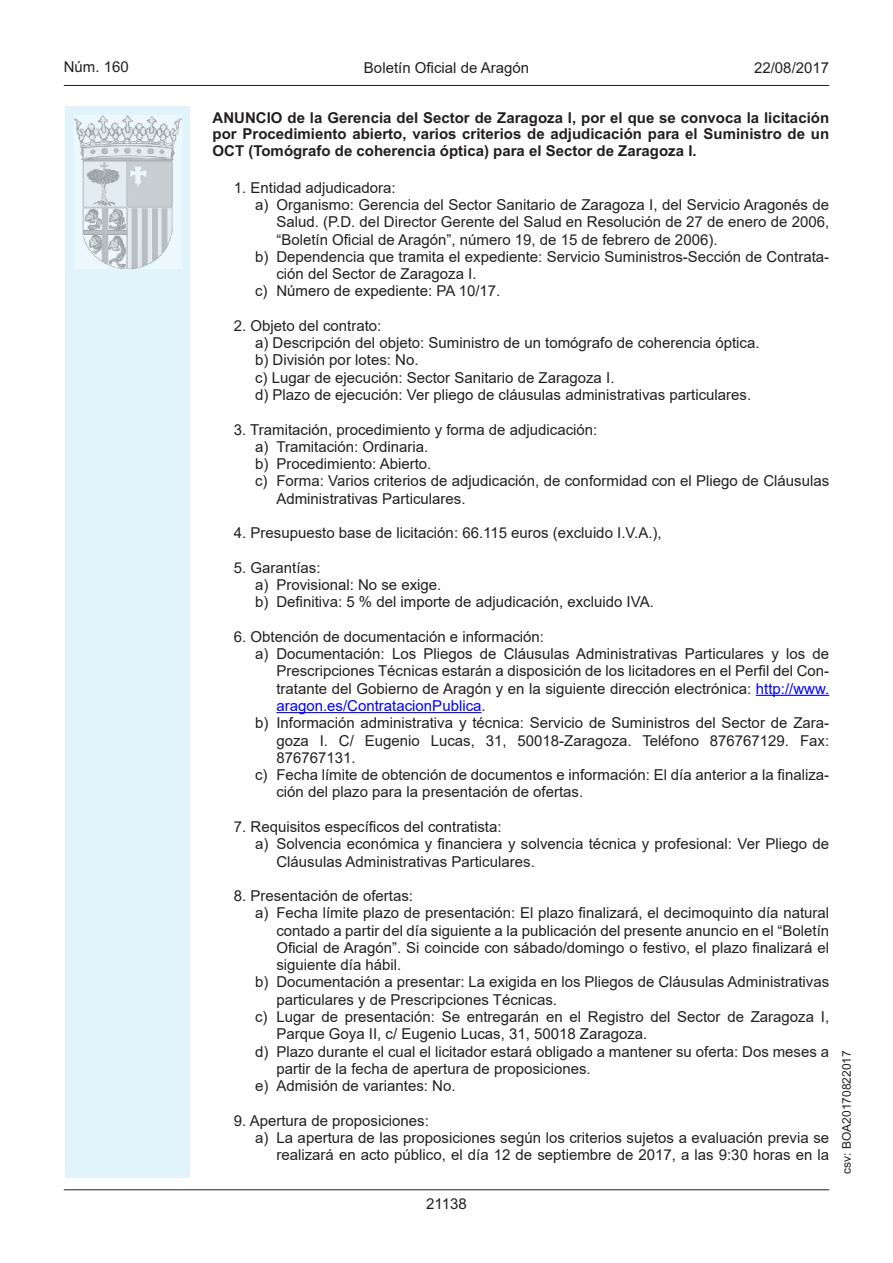
<style>
.page{position:relative;width:893px;height:1263px;background:#fff}
.page>*{position:absolute;margin:0;border:0;box-sizing:border-box;transform-origin:0 0}
.Sangrado_02{font:15px/17.2px "Arial";color:#231f20}
.inicio_de_parrafo{font:15px "Arial";color:#231f20}
.Titulo_text{font:700 15px/16.5px "Arial";color:#231f20;text-align:justify}
.estilo_head-c{font:15px "Arial";color:#231f20}
.estilo_head-d{font:15px "Arial MT2";color:#231f20}
.estilo_head-i{font:15px "Arial MT2";color:#231f20}
.numero_pagina{font:15px "Arial MT2";color:#231f20}
.estilo_head-i-2{font:12px "Arial MT2";color:#231f20}
.s1{color:#00f}
.s2{font-family:"Arial MT2"}
</style>
<div class="page">
<div style="left:65px;top:106px;width:125px;height:1072px;background:#e1f4fc"></div>
<img style="left:75px;top:115px;width:106px;height:153px">
<hr style="left:64px;top:85px;width:765px;height:1px;background:#231f20">
<hr style="left:64px;top:1189px;width:765px;height:1px;background:#231f20">
<hr style="left:756px;top:695px;width:73px;height:1px;background:#00f">
<hr style="left:276px;top:712px;width:206px;height:1px;background:#00f">
<p class="estilo_head-i" style="left:64px;top:57px;width:67px">Núm. 160</p>
<p class="estilo_head-c" style="left:364px;top:57px;width:167px">Boletín Oficial de Aragón</p>
<p class="estilo_head-d" style="left:754px;top:57px;width:77px">22/08/2017</p>
<p class="Titulo_text" style="left:213px;top:110px;width:618px">ANUNCIO de la Gerencia del Sector de Zaragoza I, por el que se convoca la licitación por Procedimiento abierto, varios criterios de adjudicación para el Suministro de un OCT (Tomógrafo de coherencia óptica) para el Sector de Zaragoza I.</p>
<p class="inicio_de_parrafo" style="left:234px;top:177px;width:163px">1. Entidad adjudicadora:</p>
<p class="Sangrado_02" style="left:276px;top:196px;width:554px;text-align:justify;text-indent:-21px">a) Organismo: Gerencia del Sector Sanitario de Zaragoza I, del Servicio Aragonés de Salud. (P.D. del Director Gerente del Salud en Resolución de 27 de enero de 2006, “Boletín Oficial de Aragón”, número 19, de 15 de febrero de 2006).</p>
<p class="Sangrado_02" style="left:276px;top:248px;width:554px;text-indent:-21px">b) Dependencia que tramita el expediente: Servicio Suministros-Sección de Contrata&shy;ción del Sector de Zaragoza I.</p>
<p class="Sangrado_02" style="left:255px;top:282px;width:247px">c) Número de expediente: PA 10/17.</p>
<p class="inicio_de_parrafo" style="left:234px;top:315px;width:149px">2. Objeto del contrato:</p>
<p class="Sangrado_02" style="left:255px;top:334px;width:506px">a) Descripción del objeto: Suministro de un tomógrafo de coherencia óptica.</p>
<p class="Sangrado_02" style="left:255px;top:351px;width:165px">b) División por lotes: No.</p>
<p class="Sangrado_02" style="left:255px;top:369px;width:361px">c) Lugar de ejecución: Sector Sanitario de Zaragoza I.</p>
<p class="Sangrado_02" style="left:255px;top:386px;width:498px">d) Plazo de ejecución: Ver pliego de cláusulas administrativas particulares.</p>
<p class="inicio_de_parrafo" style="left:234px;top:419px;width:365px">3. Tramitación, procedimiento y forma de adjudicación:</p>
<p class="Sangrado_02" style="left:255px;top:438px;width:175px">a) Tramitación: Ordinaria.</p>
<p class="Sangrado_02" style="left:255px;top:455px;width:178px">b) Procedimiento: Abierto.</p>
<p class="Sangrado_02" style="left:276px;top:472px;width:554px;text-indent:-21px">c) Forma: Varios criterios de adjudicación, de conformidad con el Pliego de Cláusulas<br>Administrativas Particulares.</p>
<p class="inicio_de_parrafo" style="left:234px;top:523px;width:429px">4. Presupuesto base de licitación: 66.115 euros (excluido I.V.A.),</p>
<p class="inicio_de_parrafo" style="left:234px;top:557px;width:88px">5. Garantías:</p>
<p class="Sangrado_02" style="left:255px;top:576px;width:188px">a) Provisional: No se exige.</p>
<p class="Sangrado_02" style="left:255px;top:593px;width:400px">b) Definitiva: 5 % del importe de adjudicación, excluido IVA.</p>
<p class="inicio_de_parrafo" style="left:234px;top:626px;width:312px">6. Obtención de documentación e información:</p>
<p class="Sangrado_02" style="left:276px;top:645px;width:554px;text-align:justify;text-indent:-21px">a) Documentación: Los Pliegos de Cláusulas Administrativas Particulares y los de Prescripciones Técnicas estarán a disposición de los licitadores en el Perfil del Con&shy;tratante del Gobierno de Aragón y en la siguiente dirección electrónica: <span class="s1">http://www. aragon.es/ContratacionPublica</span><span class="s2">.</span></p>
<p class="Sangrado_02" style="left:276px;top:714px;width:554px;text-align:justify;text-indent:-21px">b) Información administrativa y técnica: Servicio de Suministros del Sector de Zara&shy;goza I. C/ Eugenio Lucas, 31, 50018-Zaragoza. Teléfono 876767129. Fax:<br><span class="s2">876767131.</span></p>
<p class="Sangrado_02" style="left:276px;top:766px;width:554px;text-indent:-21px">c) Fecha límite de obtención de documentos e información: El día anterior a la finaliza&shy;ción del plazo para la presentación de ofertas.</p>
<p class="inicio_de_parrafo" style="left:234px;top:816px;width:269px">7. Requisitos específicos del contratista:</p>
<p class="Sangrado_02" style="left:276px;top:835px;width:554px;text-indent:-21px">a) Solvencia económica y financiera y solvencia técnica y profesional: Ver Pliego de<br>Cláusulas Administrativas Particulares.</p>
<p class="inicio_de_parrafo" style="left:234px;top:885px;width:181px">8. Presentación de ofertas:</p>
<p class="Sangrado_02" style="left:276px;top:904px;width:554px;text-align:justify;text-indent:-21px">a) Fecha límite plazo de presentación: El plazo finalizará, el decimoquinto día natural contado a partir del día siguiente a la publicación del presente anuncio en el “Boletín Oficial de Aragón”. Si coincide con sábado/domingo o festivo, el plazo finalizará el siguiente día hábil.</p>
<p class="Sangrado_02" style="left:276px;top:973px;width:554px;text-indent:-21px">b) Documentación a presentar: La exigida en los Pliegos de Cláusulas Administrativas particulares y de Prescripciones Técnicas.</p>
<p class="Sangrado_02" style="left:276px;top:1008px;width:554px;text-indent:-21px">c) Lugar de presentación: Se entregarán en el Registro del Sector de Zaragoza I,<br>Parque Goya II, c/ Eugenio Lucas, 31, 50018 Zaragoza.</p>
<p class="Sangrado_02" style="left:276px;top:1042px;width:554px;text-indent:-21px">d) Plazo durante el cual el licitador estará obligado a mantener su oferta: Dos meses a partir de la fecha de apertura de proposiciones.</p>
<p class="Sangrado_02" style="left:255px;top:1077px;width:202px">e) Admisión de variantes: No.</p>
<p class="inicio_de_parrafo" style="left:234px;top:1110px;width:197px">9. Apertura de proposiciones:</p>
<p class="Sangrado_02" style="left:255px;top:1129px;width:576px;text-align:right">a) La apertura de las proposiciones según los criterios sujetos a evaluación previa se realizará en acto público, el día 12 de septiembre de 2017, a las 9:30 horas en la</p>
<p class="numero_pagina" style="left:426px;top:1193px;width:42px">21138</p>
<p class="estilo_head-i-2" style="left:838px;top:1174px;width:125px;rotate:-90deg">csv: BOA20170822017</p>
</div>
